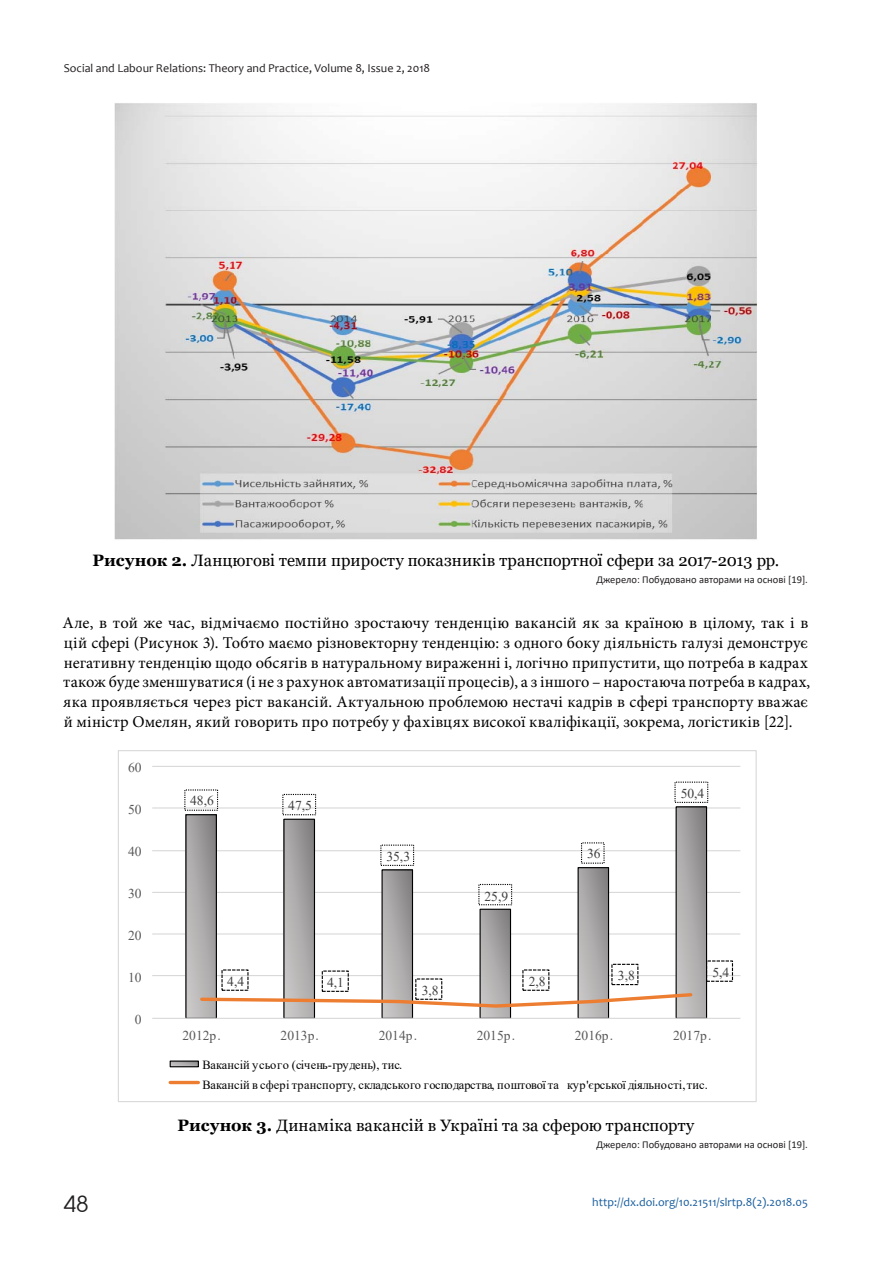
<style>
.page{position:relative;width:893px;height:1263px;background:#fff}
.page>*{position:absolute;margin:0;border:0;box-sizing:border-box;transform-origin:0 0}
.t1{font:22.5px "Avant Garde Gothic C";color:#231f20}
.t2{font:16.5px/19.6px "Minion Pro";letter-spacing:.01em;color:#000}
.t3{font:16.5px "Georgia";letter-spacing:.005em;color:#000}
.t4{font:13.5px "Times New Roman";color:#595959}
.t5{font:13.5px "Times New Roman";color:#404040}
.t6{font:12.45px/19.2px "Times New Roman";letter-spacing:.005em;color:#000}
.t7{font:12px "Candara";color:#231f20}
.t8{font:12px "Candara";color:#175d9e}
.t9{font:10.5px "Calibri";color:#231f20}
.s1{font-weight:700}
</style>
<div class="page">
<img style="left:114px;top:103px;width:643px;height:437px">
<hr style="left:152px;top:975px;width:588px;height:1px;background:#d9d9d9">
<hr style="left:152px;top:933px;width:588px;height:1px;background:#d9d9d9">
<hr style="left:152px;top:892px;width:588px;height:1px;background:#d9d9d9">
<hr style="left:152px;top:850px;width:588px;height:1px;background:#d9d9d9">
<hr style="left:152px;top:807px;width:588px;height:1px;background:#d9d9d9">
<hr style="left:152px;top:766px;width:588px;height:1px;background:#d9d9d9">
<div style="left:185px;top:814px;width:32px;height:205px;border:1px solid #000"></div>
<div style="left:283px;top:819px;width:32px;height:200px;border:1px solid #000"></div>
<div style="left:381px;top:869px;width:32px;height:150px;border:1px solid #000"></div>
<div style="left:479px;top:909px;width:32px;height:110px;border:1px solid #000"></div>
<div style="left:578px;top:867px;width:31px;height:152px;border:1px solid #000"></div>
<div style="left:676px;top:806px;width:31px;height:213px;border:1px solid #000"></div>
<hr style="left:152px;top:1018px;width:588px;height:1px;background:#d9d9d9">
<svg style="left:198px;top:991px;width:496px;height:18px"></svg>
<div style="left:322px;top:970px;width:27px;height:22px;border:1px dashed #000"></div>
<div style="left:611px;top:964px;width:27px;height:21px;border:1px dashed #000"></div>
<div style="left:706px;top:960px;width:27px;height:22px;border:1px dashed #000"></div>
<div style="left:170px;top:1060px;width:29px;height:7px;border:1px solid #000"></div>
<hr style="left:170px;top:1081px;width:28px;height:3px;background:#ed7d31">
<p class="t7" style="left:64px;top:64px;width:368px">Social and Labour Relations: Theory and Practice, Volume 8, Issue 2, 2018</p>
<p class="t3" style="left:92px;top:550px;width:688px"><span class="s1">Рисунок 2.</span> Ланцюгові темпи приросту показників транспортної сфери за 2017-2013 рр.</p>
<p class="t9" style="left:596px;top:572px;width:213px">Джерело: Побудовано авторами на основі [19].</p>
<p class="t2" style="left:63px;top:615px;width:749px">Але, в той же час, відмічаємо постійно зростаючу тенденцію вакансій як за країною в цілому, так і в цій сфері (Рисунок 3). Тобто маємо різновекторну тенденцію: з одного боку діяльність галузі демонструє негативну тенденцію щодо обсягів в натуральному вираженні і, логічно припустити, що потреба в кадрах також буде зменшуватися (і не з рахунок автоматизації процесів), а з іншого – наростаюча потреба в кадрах, яка проявляється через ріст вакансій. Актуальною проблемою нестачі кадрів в сфері транспорту вважає й міністр Омелян, який говорить про потребу у фахівцях високої кваліфікації, зокрема, логістиків [22].</p>
<h1 class="t1" style="left:64px;top:1191px;width:26px">48</h1>
<p class="t4" style="left:128px;top:758px;width:15px">60</p>
<p class="t4" style="left:128px;top:800px;width:15px">50</p>
<p class="t4" style="left:128px;top:842px;width:15px">40</p>
<p class="t4" style="left:128px;top:884px;width:15px">30</p>
<p class="t4" style="left:128px;top:926px;width:15px">20</p>
<p class="t4" style="left:128px;top:968px;width:15px">10</p>
<p class="t4" style="left:135px;top:1010px;width:8px">0</p>
<p class="t5" style="left:190px;top:791px;width:25px">48,6</p>
<p class="t5" style="left:288px;top:796px;width:25px">47,5</p>
<p class="t5" style="left:386px;top:847px;width:25px">35,3</p>
<p class="t5" style="left:227px;top:972px;width:18px">4,4</p>
<p class="t5" style="left:327px;top:973px;width:18px">4,1</p>
<p class="t5" style="left:422px;top:981px;width:18px">3,8</p>
<p class="t5" style="left:484px;top:886px;width:25px">25,9</p>
<p class="t5" style="left:529px;top:972px;width:18px">2,8</p>
<p class="t5" style="left:587px;top:844px;width:15px">36</p>
<p class="t5" style="left:681px;top:783px;width:25px">50,4</p>
<p class="t5" style="left:618px;top:966px;width:18px">3,8</p>
<p class="t5" style="left:712px;top:963px;width:18px">5,4</p>
<p class="t4" style="left:183px;top:1026px;width:40px">2012р.</p>
<p class="t4" style="left:281px;top:1026px;width:40px">2013р.</p>
<p class="t4" style="left:379px;top:1026px;width:40px">2014р.</p>
<p class="t4" style="left:477px;top:1026px;width:40px">2015р.</p>
<p class="t4" style="left:575px;top:1026px;width:40px">2016р.</p>
<p class="t4" style="left:673px;top:1026px;width:40px">2017р.</p>
<p class="t6" style="left:203px;top:1055px;width:507px">Вакансій усього (січень-грудень), тис.<br>Вакансій в сфері транспорту, складського господарства, поштової та кур'єрської діяльності, тис.</p>
<p class="t3" style="left:177px;top:1115px;width:518px"><span class="s1">Рисунок 3.</span> Динаміка вакансій в Україні та за сферою транспорту</p>
<p class="t9" style="left:596px;top:1137px;width:213px">Джерело: Побудовано авторами на основі [19].</p>
<p class="t8" style="left:592px;top:1197px;width:217px">http://dx.doi.org/10.21511/slrtp.8(2).2018.05</p>
</div>
